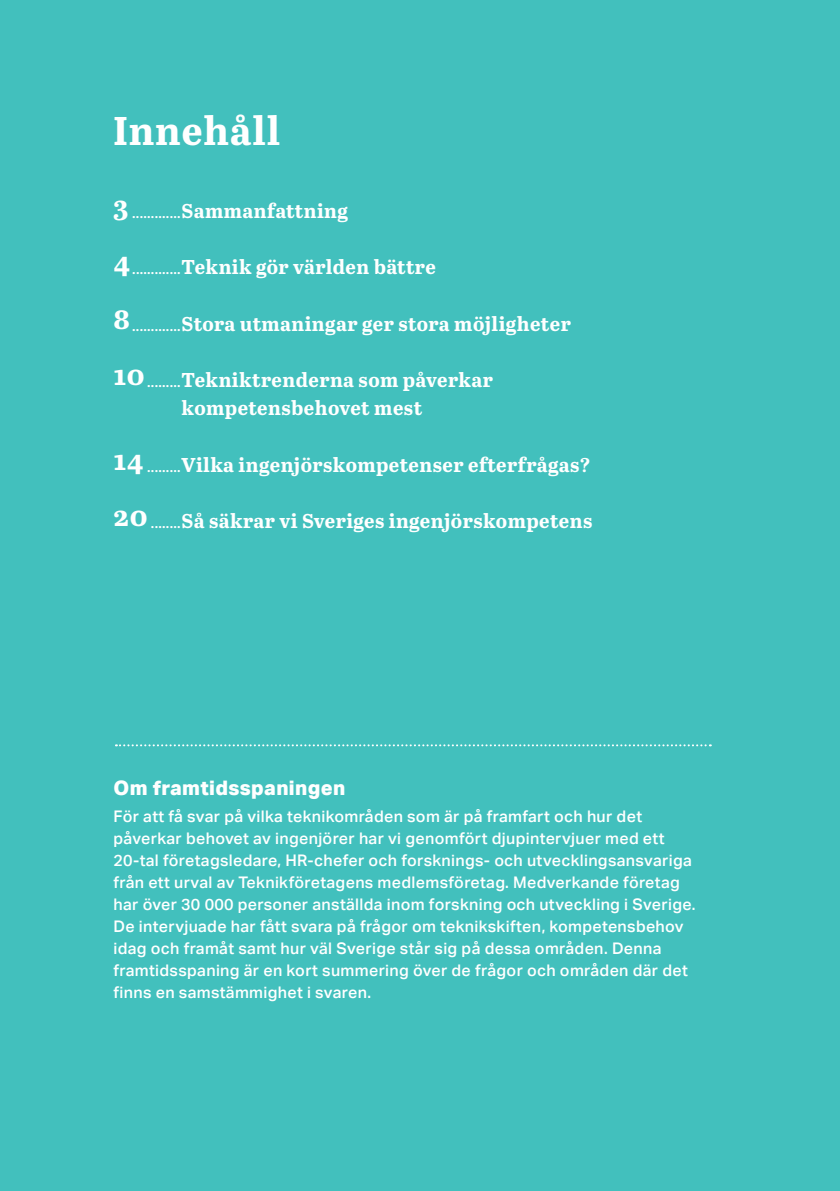
<style>
.page{position:relative;width:840px;height:1191px;background:#fff}
.page>*{position:absolute;margin:0;border:0;box-sizing:border-box;transform-origin:0 0}
.t1{font:700 40px "Abril Text";letter-spacing:.02em;color:#fff}
.t2{font:700 28px "Abril Text";color:#fff}
.t3{font:700 20px/28px "Abril Text";letter-spacing:.02em;color:#fff}
.t4{font:800 20px "Aktiv Grotesk";letter-spacing:.02em;color:#fff}
.t5{font:500 16px/22px "Aktiv Grotesk";letter-spacing:.02em;color:#fff}
.s1{font-size:12px}
</style>
<div class="page">
<div style="left:0;top:0;width:839px;height:1191px;background:#42c0bd"></div>
<svg style="left:116px;top:744px;width:594px;height:2px"></svg>
<h1 class="t1" style="left:113px;top:101px;width:168px">Innehåll</h1>
<h2 class="t2" style="left:113px;top:185px;width:16px">3</h2>
<p class="t3" style="left:132px;top:196px;width:217px"><span class="s1">.............</span>Sammanfattning</p>
<h2 class="t2" style="left:113px;top:242px;width:18px">4</h2>
<p class="t3" style="left:132px;top:252px;width:305px"><span class="s1">.............</span>Teknik gör världen bättre</p>
<h2 class="t2" style="left:113px;top:298px;width:18px">8</h2>
<p class="t3" style="left:132px;top:309px;width:440px"><span class="s1">.............</span>Stora utmaningar ger stora möjligheter</p>
<h2 class="t2" style="left:113px;top:354px;width:33px">10</h2>
<p class="t3" style="left:181px;top:365px;width:313px;text-indent:-34px"><span class="s1">.........</span>Tekniktrenderna som påverkar kompetensbehovet mest</p>
<h2 class="t2" style="left:113px;top:439px;width:32px">14</h2>
<p class="t3" style="left:147px;top:449px;width:444px"><span class="s1">.........</span>Vilka ingenjörskompetenser efterfrågas?</p>
<h2 class="t2" style="left:113px;top:495px;width:35px">20</h2>
<p class="t3" style="left:151px;top:506px;width:442px"><span class="s1">........</span>Så säkrar vi Sveriges ingenjörskompetens</p>
<p class="t4" style="left:113px;top:774px;width:233px">Om framtidsspaningen</p>
<p class="t5" style="left:113px;top:805px;width:583px">För att få svar på vilka teknikområden som är på framfart och hur det påverkar behovet av ingenjörer har vi genomfört djupintervjuer med ett 20-tal företagsledare, HR-chefer och forsknings- och utvecklingsansvariga från ett urval av Teknikföretagens medlemsföretag. Medverkande företag har över 30 000 personer anställda inom forskning och utveckling i Sverige.<br>De intervjuade har fått svara på frågor om teknikskiften, kompetensbehov idag och framåt samt hur väl Sverige står sig på dessa områden. Denna framtidsspaning är en kort summering över de frågor och områden där det finns en samstämmighet i svaren.</p>
</div>
